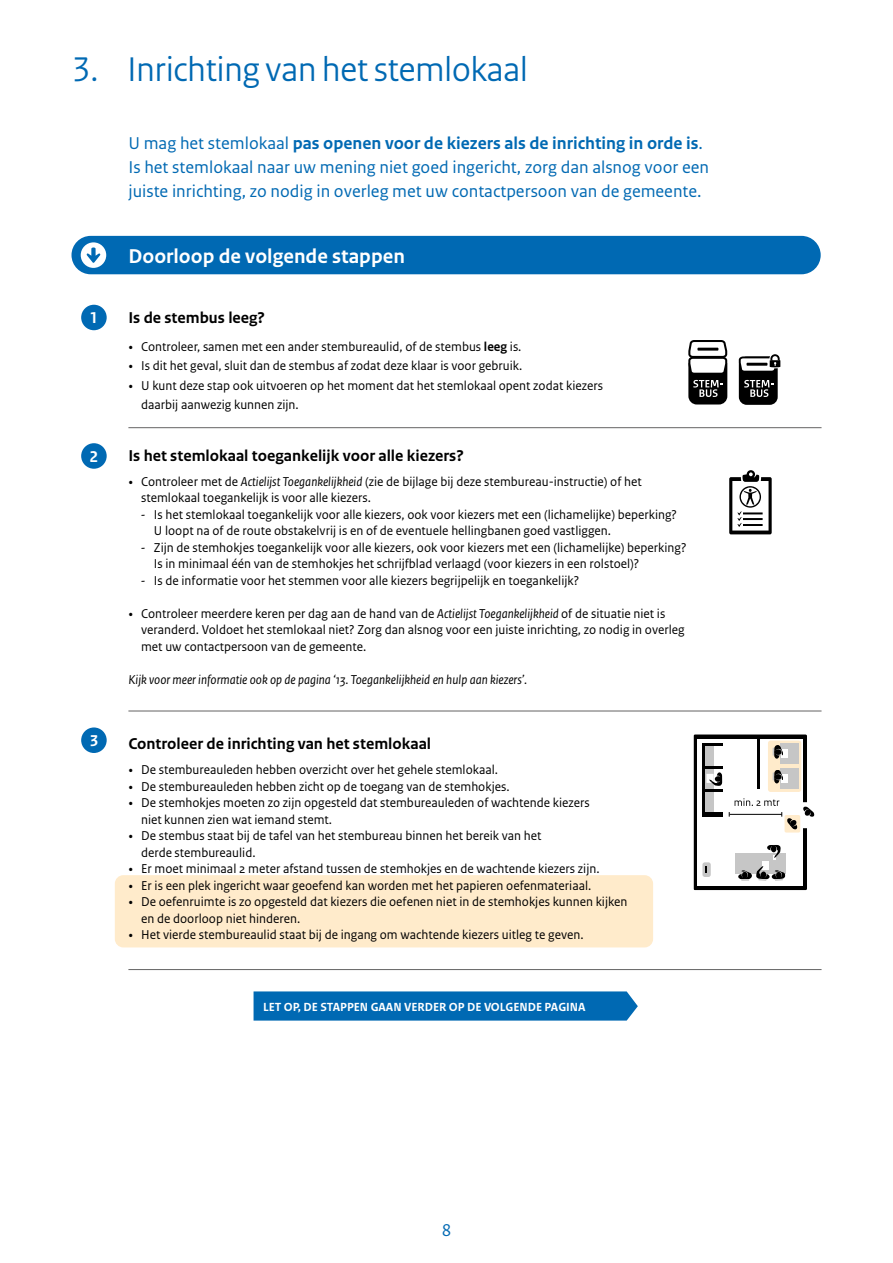
<style>
.page{position:relative;width:893px;height:1263px;background:#fff}
.page>*{position:absolute;margin:0;border:0;box-sizing:border-box;transform-origin:0 0}
.H2_Hoofdstukkop{font:36px "Rijksoverheid Sans Heading";color:#0069b3}
.H3_witte_kop_in_blauwe_balk_11pt{font:700 21px "Rijksoverheid Sans Text";color:#fff}
.P_Broodtekst_Sans_12pt{font:18px/24px "Rijksoverheid Sans Text";color:#0069b3}
.H3_witte_kop_in_blauwe_balk_11pt-2{font:700 16.5px "Rijksoverheid Sans Text";color:#000}
.t1{font:700 16.5px "Rijksoverheid Sans Text";color:#fff}
.t2{font:13.5px/16.5px "Rijksoverheid Sans Text";color:#000}
.P_9pt{font:italic 13.5px "Rijksoverheid Sans Text";color:#000}
.t3{font:700 12.3px "Rijksoverheid Sans Text";color:#fff}
.s1{font-weight:700}
.s2{font-family:"Rijksoverheid Serif"}
.s3{font-style:italic}
</style>
<div class="page">
<div style="left:115px;top:875px;width:538px;height:72px;background:#ffebcb;border-radius:9px"></div>
<svg style="left:729px;top:470px;width:43px;height:64px"></svg>
<svg style="left:693px;top:734px;width:122px;height:156px"></svg>
<div style="left:774px;top:774px;width:8px;height:6px;background:#000;border-radius:50%"></div>
<hr style="left:757px;top:738px;width:3px;height:50px;background:#000">
<div style="left:689px;top:358px;width:37px;height:45px;background:#000;border-radius:7px"></div>
<div style="left:688px;top:357px;width:39px;height:47px;border:2px solid #000;border-radius:7px"></div>
<svg style="left:688px;top:340px;width:40px;height:57px"></svg>
<hr style="left:696px;top:366px;width:23px;height:4px;background:#fff">
<div style="left:740px;top:358px;width:37px;height:46px;background:#000;border-radius:7px"></div>
<div style="left:739px;top:357px;width:39px;height:48px;border:2px solid #000;border-radius:7px"></div>
<svg style="left:738px;top:354px;width:43px;height:20px"></svg>
<svg style="left:747px;top:361px;width:22px;height:5px"></svg>
<hr style="left:746px;top:363px;width:21px;height:3px;background:#000">
<hr style="left:697px;top:348px;width:21px;height:3px;background:#000">
<svg style="left:744px;top:380px;width:30px;height:17px"></svg>
<div style="left:81px;top:305px;width:26px;height:25px;background:#0069b3;border-radius:50%"></div>
<div style="left:81px;top:443px;width:26px;height:26px;background:#0069b3;border-radius:50%"></div>
<div style="left:81px;top:727px;width:26px;height:26px;background:#0069b3;border-radius:50%"></div>
<div style="left:254px;top:991px;width:384px;height:29px;background:#0069b3"></div>
<hr style="left:128px;top:711px;width:693px;height:1px;background:#646363">
<hr style="left:128px;top:969px;width:693px;height:1px;background:#646363">
<hr style="left:128px;top:427px;width:693px;height:1px;background:#646363">
<div style="left:71px;top:236px;width:750px;height:38px;background:#0069b3;border-radius:19px"></div>
<div style="left:81px;top:242px;width:25px;height:26px;background:#fff;border-radius:50%"></div>
<svg style="left:87px;top:247px;width:13px;height:16px"></svg>
<h2 class="H2_Hoofdstukkop" style="left:72px;top:48px;width:457px">3. Inrichting van het stemlokaal</h2>
<p class="P_Broodtekst_Sans_12pt" style="left:128px;top:132px;width:582px">U mag het stemlokaal <span class="s1">pas openen voor de kiezers als de inrichting in orde is</span>.<br>Is het stemlokaal naar uw mening niet goed ingericht, zorg dan alsnog voor een juiste inrichting, zo nodig in overleg met uw contactpersoon van de gemeente.</p>
<p class="t1" style="left:89px;top:309px;width:10px">1</p>
<p class="t1" style="left:89px;top:447px;width:10px">2</p>
<p class="t1" style="left:90px;top:731px;width:10px">3</p>
<h3 class="H3_witte_kop_in_blauwe_balk_11pt" style="left:128px;top:244px;width:278px">Doorloop de volgende stappen</h3>
<h3 class="H3_witte_kop_in_blauwe_balk_11pt-2" style="left:128px;top:308px;width:138px">Is de stembus leeg?</h3>
<p class="t2" style="left:128px;top:338px;width:395px"><span class="s2">•</span> Controleer, samen met een ander stembureaulid, of de stembus <span class="s1">leeg</span> is.</p>
<p class="t2" style="left:128px;top:358px;width:395px"><span class="s2">•</span> Is dit het geval, sluit dan de stembus af zodat deze klaar is voor gebruik.</p>
<p class="t2" style="left:141px;top:376px;width:463px;line-height:19.5px;text-indent:-13px"><span class="s2">•</span> U kunt deze stap ook uitvoeren op het moment dat het stemlokaal opent zodat kiezers daarbij aanwezig kunnen zijn.</p>
<h3 class="H3_witte_kop_in_blauwe_balk_11pt-2" style="left:128px;top:446px;width:337px">Is het stemlokaal toegankelijk voor alle kiezers?</h3>
<p class="t2" style="left:141px;top:473px;width:502px;text-indent:-13px"><span class="s2">•</span> Controleer met de <span class="s3">Actielijst Toegankelijkheid</span> (zie de bijlage bij deze stembureau-instructie) of het stemlokaal toegankelijk is voor alle kiezers.</p>
<p class="t2" style="left:154px;top:506px;width:525px;text-indent:-13px"><span class="s2">-</span> Is het stemlokaal toegankelijk voor alle kiezers, ook voor kiezers met een (lichamelijke) beperking?<br>U loopt na of de route obstakelvrij is en of de eventuele hellingbanen goed vastliggen.</p>
<p class="t2" style="left:154px;top:539px;width:534px;text-indent:-13px"><span class="s2">-</span> Zijn de stemhokjes toegankelijk voor alle kiezers, ook voor kiezers met een (lichamelijke) beperking?<br>Is in minimaal één van de stemhokjes het schrijfblad verlaagd (voor kiezers in een rolstoel)?</p>
<p class="t2" style="left:141px;top:572px;width:440px"><span class="s2">-</span> Is de informatie voor het stemmen voor alle kiezers begrijpelijk en toegankelijk?</p>
<p class="t2" style="left:141px;top:605px;width:545px;text-indent:-13px"><span class="s2">•</span> Controleer meerdere keren per dag aan de hand van de <span class="s3">Actielijst Toegankelijkheid</span> of de situatie niet is veranderd. Voldoet het stemlokaal niet? Zorg dan alsnog voor een juiste inrichting, zo nodig in overleg met uw contactpersoon van de gemeente.</p>
<p class="P_9pt" style="left:128px;top:672px;width:400px">Kijk voor meer informatie ook op de pagina ‘13. Toegankelijkheid en hulp aan kiezers’.</p>
<h3 class="H3_witte_kop_in_blauwe_balk_11pt-2" style="left:128px;top:734px;width:304px">Controleer de inrichting van het stemlokaal</h3>
<p class="t2" style="left:128px;top:761px;width:371px"><span class="s2">•</span> De stembureauleden hebben overzicht over het gehele stemlokaal.</p>
<p class="t2" style="left:128px;top:778px;width:383px"><span class="s2">•</span> De stembureauleden hebben zicht op de toegang van de stemhokjes.</p>
<p class="t2" style="left:141px;top:794px;width:450px;text-indent:-13px"><span class="s2">•</span> De stemhokjes moeten zo zijn opgesteld dat stembureauleden of wachtende kiezers niet kunnen zien wat iemand stemt.</p>
<p class="t2" style="left:141px;top:827px;width:402px;text-indent:-13px"><span class="s2">•</span> De stembus staat bij de tafel van het stembureau binnen het bereik van het derde stembureaulid.</p>
<p class="t2" style="left:128px;top:860px;width:473px"><span class="s2">•</span> Er moet minimaal 2 meter afstand tussen de stemhokjes en de wachtende kiezers zijn.</p>
<p class="t2" style="left:128px;top:877px;width:464px"><span class="s2">•</span> Er is een plek ingericht waar geoefend kan worden met het papieren oefenmateriaal.</p>
<p class="t2" style="left:141px;top:893px;width:488px;text-indent:-13px"><span class="s2">•</span> De oefenruimte is zo opgesteld dat kiezers die oefenen niet in de stemhokjes kunnen kijken en de doorloop niet hinderen.</p>
<p class="t2" style="left:128px;top:926px;width:457px"><span class="s2">•</span> Het vierde stembureaulid staat bij de ingang om wachtende kiezers uitleg te geven.</p>
<p class="t3" style="left:263px;top:1000px;width:324px">LET OP, DE STAPPEN GAAN VERDER OP DE VOLGENDE PAGINA</p>
<h3 class="P_Broodtekst_Sans_12pt" style="left:442px;top:1219px;width:11px">8</h3>
</div>
